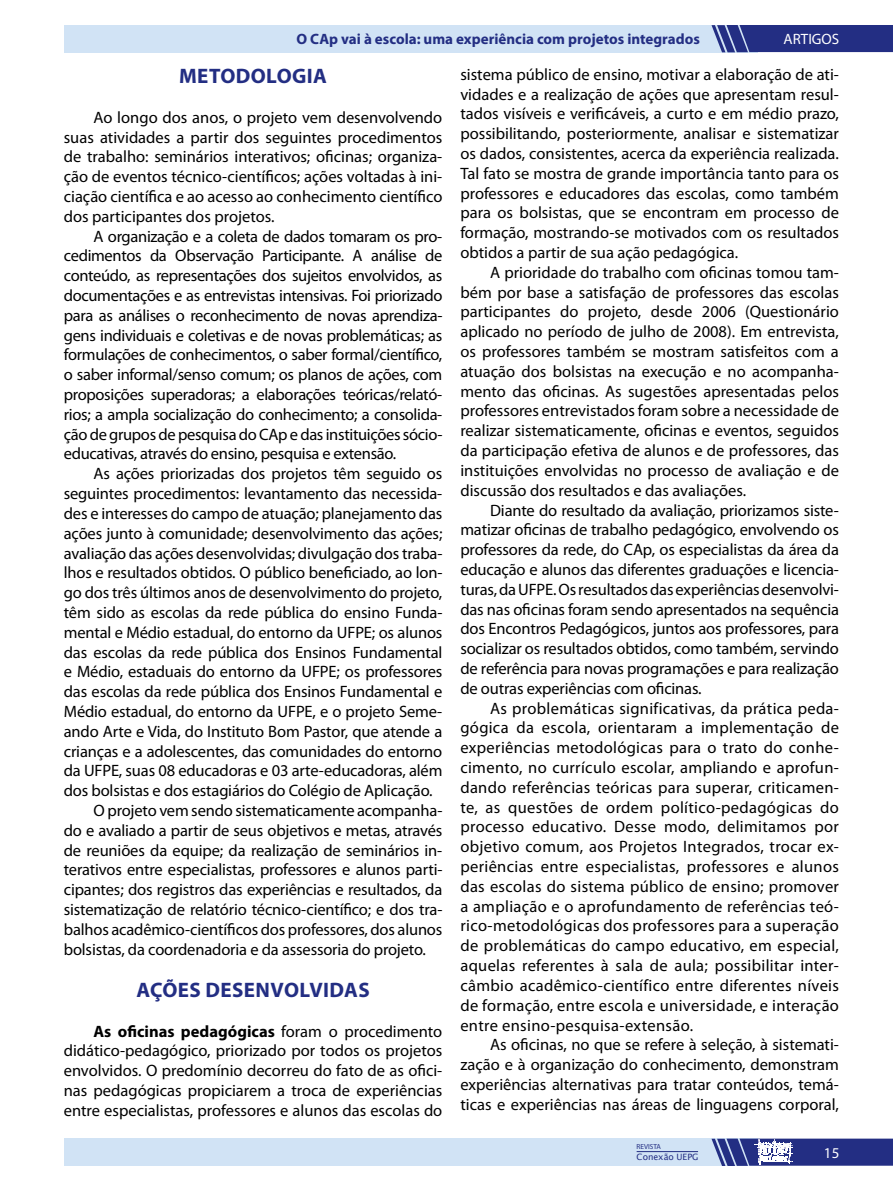
<style>
.page{position:relative;width:893px;height:1191px;background:#fff}
.page>*{position:absolute;margin:0;border:0;box-sizing:border-box;transform-origin:0 0}
.t1{font:700 21px "Myriad Pro";letter-spacing:.02em;color:#232e83}
.t2{font:16.5px/19.8px "Myriad Pro";letter-spacing:-.01em;color:#000;text-align:justify}
.t3{font:700 15px "Myriad Pro";color:#232e83}
.t4{font:15px "Myriad Pro";color:#fff}
.t5{font:8.7px "Lucida Sans Unicode";color:#232e83}
.t6{font:7.2px "Myriad Pro";color:#232e83}
.s1{font-weight:700}
</style>
<div class="page">
<div style="left:64px;top:25px;width:693px;height:27px;background:#d1e3f5"></div>
<svg style="left:711px;top:25px;width:182px;height:27px;background:#2d398a"></svg>
<div style="left:64px;top:1138px;width:693px;height:27px;background:#d1e3f5"></div>
<svg style="left:711px;top:1138px;width:182px;height:28px;background:#4b559b"></svg>
<hr style="left:637px;top:1151px;width:61px;height:1px;background:#232e83">
<p class="t3" style="left:296px;top:29px;width:405px">O CAp vai à escola: uma experiência com projetos integrados</p>
<p class="t4" style="left:783px;top:30px;width:57px">ARTIGOS</p>
<p class="t1" style="left:179px;top:62px;width:86px">Metodolo</p>
<p class="t1" style="left:292px;top:62px;width:25px">gia</p>
<p class="t2" style="left:64px;top:107px;width:380px;text-indent:30px">Ao longo dos anos, o projeto vem desenvolvendo suas atividades a partir dos seguintes procedimentos de trabalho: seminários interativos; oficinas; organiza&shy;ção de eventos técnico-científicos; ações voltadas à ini&shy;ciação científica e ao acesso ao conhecimento científico dos participantes dos projetos.</p>
<p class="t2" style="left:64px;top:226px;width:380px;text-indent:30px">A organização e a coleta de dados tomaram os pro&shy;cedimentos da Observação Participante. A análise de conteúdo, as representações dos sujeitos envolvidos, as documentações e as entrevistas intensivas. Foi priorizado para as análises o reconhecimento de novas aprendiza&shy;gens individuais e coletivas e de novas problemáticas; as formulações de conhecimentos, o saber formal/científico, o saber informal/senso comum; os planos de ações, com proposições superadoras; a elaborações teóricas/relató&shy;rios; a ampla socialização do conhecimento; a consolida&shy;ção de grupos de pesquisa do CAp e das instituições sócio&shy;educativas, através do ensino, pesquisa e extensão.</p>
<p class="t2" style="left:94px;top:463px;width:350px">As ações priorizadas dos projetos têm seguido os</p>
<p class="t2" style="left:64px;top:483px;width:380px">seguintes procedimentos: levantamento das necessida-</p>
<p class="t2" style="left:64px;top:503px;width:380px">des e interesses do campo de atuação; planejamento das</p>
<p class="t2" style="left:64px;top:523px;width:380px">ações junto à comunidade; desenvolvimento das ações;</p>
<p class="t2" style="left:64px;top:543px;width:380px">avaliação das ações desenvolvidas; divulgação dos traba-</p>
<p class="t2" style="left:64px;top:562px;width:380px">lhos e resultados obtidos. O público beneficiado, ao lon-</p>
<p class="t2" style="left:64px;top:582px;width:380px">go dos três últimos anos de desenvolvimento do projeto,</p>
<p class="t2" style="left:64px;top:602px;width:380px">têm sido as escolas da rede pública do ensino Funda-</p>
<p class="t2" style="left:64px;top:622px;width:380px">mental e Médio estadual, do entorno da UFPE; os alunos</p>
<p class="t2" style="left:64px;top:642px;width:380px">das escolas da rede pública dos Ensinos Fundamental</p>
<p class="t2" style="left:64px;top:661px;width:380px">e Médio, estaduais do entorno da UFPE; os professores</p>
<p class="t2" style="left:64px;top:681px;width:380px">das escolas da rede pública dos Ensinos Fundamental e</p>
<p class="t2" style="left:64px;top:701px;width:380px">Médio estadual, do entorno da UFPE, e o projeto Seme-</p>
<p class="t2" style="left:64px;top:721px;width:380px">ando Arte e Vida, do Instituto Bom Pastor, que atende a</p>
<p class="t2" style="left:64px;top:741px;width:380px">crianças e a adolescentes, das comunidades do entorno</p>
<p class="t2" style="left:64px;top:760px;width:380px">da UFPE, suas 08 educadoras e 03 arte-educadoras, além</p>
<p class="t2" style="left:64px;top:780px;width:370px">dos bolsistas e dos estagiários do Colégio de Aplicação.</p>
<p class="t2" style="left:94px;top:800px;width:350px">O projeto vem sendo sistematicamente acompanha-</p>
<p class="t2" style="left:64px;top:820px;width:380px">do e avaliado a partir de seus objetivos e metas, através</p>
<p class="t2" style="left:64px;top:840px;width:380px">de reuniões da equipe; da realização de seminários in-</p>
<p class="t2" style="left:64px;top:859px;width:380px">terativos entre especialistas, professores e alunos parti-</p>
<p class="t2" style="left:64px;top:879px;width:380px">cipantes; dos registros das experiências e resultados, da</p>
<p class="t2" style="left:64px;top:899px;width:380px">sistematização de relatório técnico-científico; e dos tra-</p>
<p class="t2" style="left:64px;top:919px;width:380px">balhos acadêmico-científicos dos professores, dos alunos</p>
<p class="t2" style="left:64px;top:939px;width:364px">bolsistas, da coordenadoria e da assessoria do projeto.</p>
<p class="t1" style="left:136px;top:976px;width:147px">Ações desenvolvi</p>
<p class="t1" style="left:330px;top:976px;width:28px">das</p>
<p class="t2" style="left:64px;top:1020px;width:380px;text-indent:30px"><span class="s1">As oficinas pedagógicas</span> foram o procedimento didático-pedagógico, priorizado por todos os projetos envolvidos. O predomínio decorreu do fato de as ofici&shy;nas pedagógicas propiciarem a troca de experiências entre especialistas, professores e alunos das escolas do</p>
<p class="t2" style="left:460px;top:64px;width:380px">sistema público de ensino, motivar a elaboração de ati&shy;vidades e a realização de ações que apresentam resul&shy;tados visíveis e verificáveis, a curto e em médio prazo, possibilitando, posteriormente, analisar e sistematizar os dados, consistentes, acerca da experiência realizada.<br>Tal fato se mostra de grande importância tanto para os professores e educadores das escolas, como também para os bolsistas, que se encontram em processo de formação, mostrando-se motivados com os resultados obtidos a partir de sua ação pedagógica.</p>
<p class="t2" style="left:460px;top:262px;width:380px;text-indent:30px">A prioridade do trabalho com oficinas tomou tam&shy;bém por base a satisfação de professores das escolas participantes do projeto, desde 2006 (Questionário aplicado no período de julho de 2008). Em entrevista, os professores também se mostram satisfeitos com a atuação dos bolsistas na execução e no acompanha&shy;mento das oficinas. As sugestões apresentadas pelos professores entrevistados foram sobre a necessidade de realizar sistematicamente, oficinas e eventos, seguidos da participação efetiva de alunos e de professores, das instituições envolvidas no processo de avaliação e de discussão dos resultados e das avaliações.</p>
<p class="t2" style="left:460px;top:500px;width:380px;text-indent:30px">Diante do resultado da avaliação, priorizamos siste&shy;matizar oficinas de trabalho pedagógico, envolvendo os professores da rede, do CAp, os especialistas da área da educação e alunos das diferentes graduações e licencia&shy;turas, da UFPE. Os resultados das experiências desenvolvi&shy;das nas oficinas foram sendo apresentados na sequência dos Encontros Pedagógicos, juntos aos professores, para socializar os resultados obtidos, como também, servindo de referência para novas programações e para realização de outras experiências com oficinas.</p>
<p class="t2" style="left:460px;top:698px;width:380px;text-indent:30px">As problemáticas significativas, da prática peda&shy;gógica da escola, orientaram a implementação de experiências metodológicas para o trato do conhe&shy;cimento, no currículo escolar, ampliando e aprofun&shy;dando referências teóricas para superar, criticamen&shy;te, as questões de ordem político-pedagógicas do processo educativo. Desse modo, delimitamos por objetivo comum, aos Projetos Integrados, trocar ex&shy;periências entre especialistas, professores e alunos das escolas do sistema público de ensino; promover a ampliação e o aprofundamento de referências teó&shy;rico-metodológicas dos professores para a superação de problemáticas do campo educativo, em especial, aquelas referentes à sala de aula; possibilitar inter&shy;câmbio acadêmico-científico entre diferentes níveis de formação, entre escola e universidade, e interação entre ensino-pesquisa-extensão.</p>
<p class="t2" style="left:460px;top:1034px;width:380px;text-indent:30px">As oficinas, no que se refere à seleção, à sistemati&shy;zação e à organização do conhecimento, demonstram experiências alternativas para tratar conteúdos, temá&shy;ticas e experiências nas áreas de linguagens corporal,</p>
<p class="t6" style="left:637px;top:1142px;width:26px">REVISTA</p>
<p class="t5" style="left:637px;top:1150px;width:63px">Conexão UEPG</p>
<p class="t4" style="left:824px;top:1143px;width:17px">15</p>
</div>
